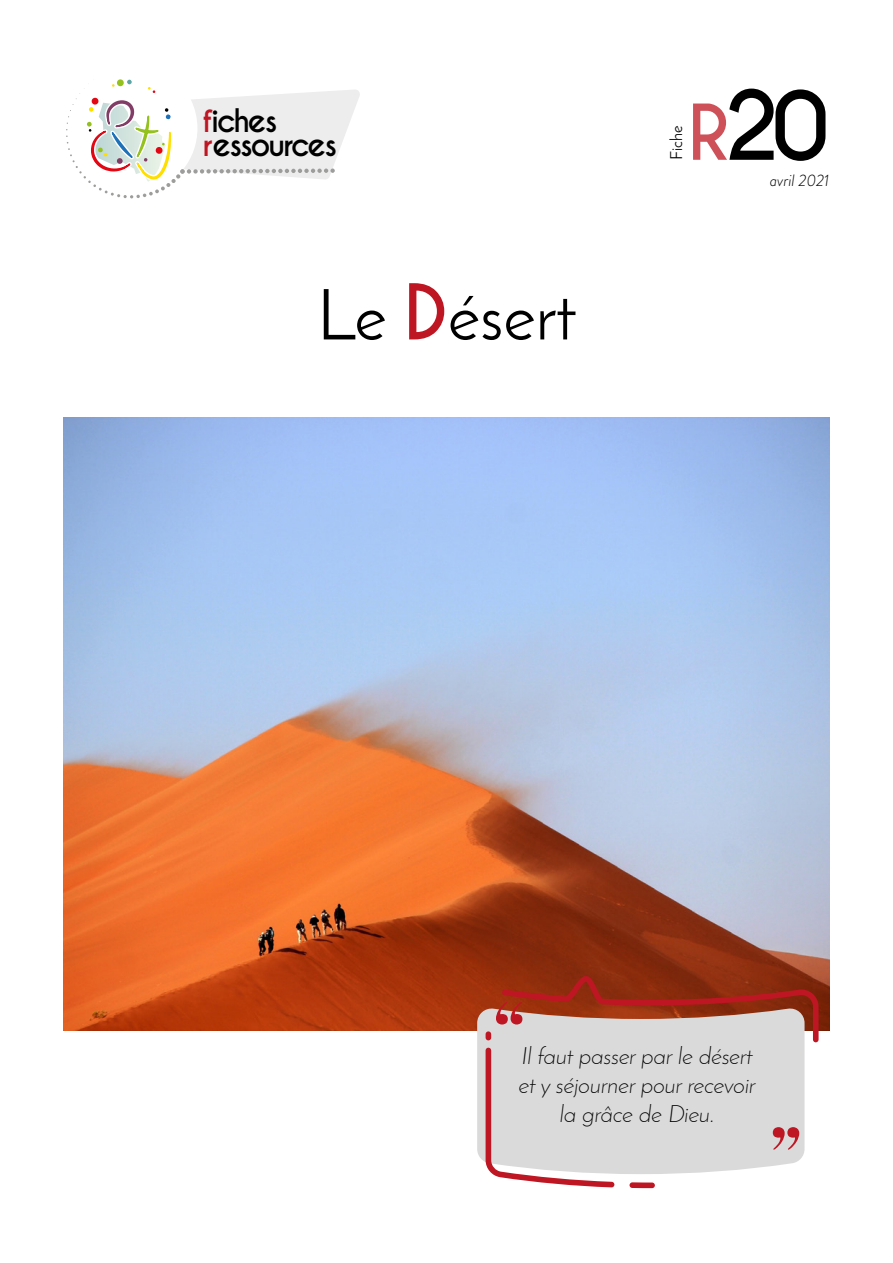
<style>
.page{position:relative;width:893px;height:1263px;background:#fff}
.page>*{position:absolute;margin:0;border:0;box-sizing:border-box;transform-origin:0 0}
.num_fiche{font:700 90px "Caviar Dreams";color:#000}
.titre_fiche{font:70.5px "Josefin Sans";color:#000}
.t1{font:700 30.45px/24px "Caviar Dreams";letter-spacing:-.075em;color:#000}
.phrase_accroche{font:italic 300 24px/28.8px "Josefin Sans";color:#000;text-align:center}
.signature{font:italic 300 16.5px "Brandon Grotesque";color:#000}
.texte_centré{font:16.5px "Josefin Sans";color:#000}
.s1{color:#be1622}
.s2{font-family:"Caviar Dreams";font-weight:700;font-size:72px;color:#be1622}
.s3{font-size:72px;color:#be1622}
</style>
<div class="page">
<img style="left:64px;top:418px;width:765px;height:612px">
<div style="left:477px;top:1007px;width:327px;height:167px;background:#dadada"></div>
<div style="left:486px;top:1031px;width:5px;height:9px;background:#be1622;border-radius:3px"></div>
<svg style="left:486px;top:1048px;width:128px;height:139px;background:#dacbcc"></svg>
<svg style="left:629px;top:1182px;width:26px;height:6px"></svg>
<svg style="left:496px;top:976px;width:323px;height:66px;background:#af6c5d"></svg>
<svg style="left:773px;top:1127px;width:26px;height:23px"></svg>
<svg style="left:66px;top:79px;width:294px;height:119px"></svg>
<p class="t1" style="left:202px;top:109px;width:136px"><span class="s1">f</span>iches <span class="s1">r</span>essources</p>
<p class="titre_fiche" style="left:317px;top:272px;width:261px">Le <span class="s2">D</span>ésert</p>
<p class="texte_centré" style="left:666px;top:160px;width:35px;rotate:-90deg">Fiche</p>
<p class="num_fiche" style="left:688px;top:71px;width:143px"><span class="s3">R</span>20</p>
<p class="signature" style="left:770px;top:169px;width:61px">avril 2021</p>
<p class="phrase_accroche" style="left:519px;top:1041px;width:238px">Il faut passer par le désert et y séjourner pour recevoir la grâce de Dieu.</p>
</div>
